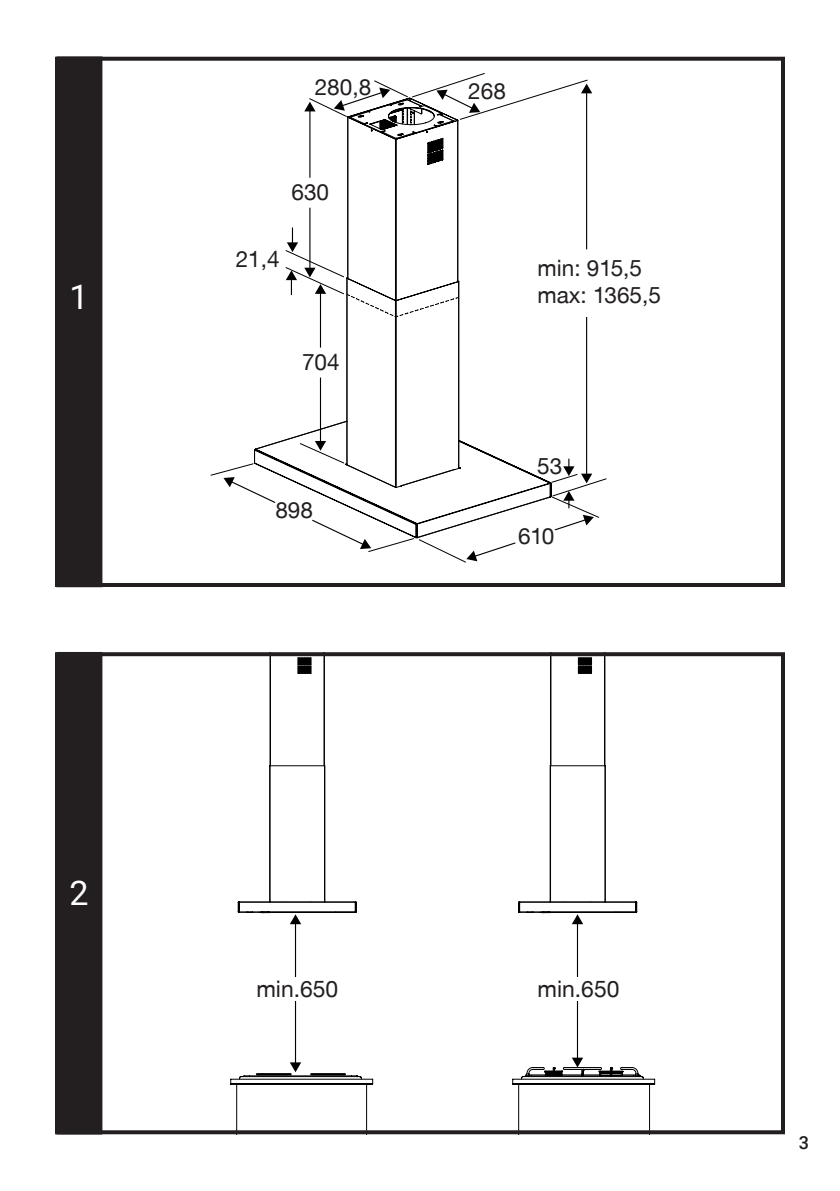
<style>
.page{position:relative;width:840px;height:1191px;background:#fff}
.page>*{position:absolute;margin:0;border:0;box-sizing:border-box;transform-origin:0 0}
.Tablo_yazı{font:34px "Roboto";color:#fff}
.t1{font:22.8px "Helvetica Neue CE";color:#231f20}
.t2{font:22.6px/27px "Helvetica Neue CE";color:#231f20}
.t3{font:500 18px "Roboto";color:#231f20}
</style>
<div class="page">
<hr style="left:585px;top:92px;width:2px;height:383px;background:#000">
<svg style="left:280px;top:317px;width:181px;height:124px"></svg>
<svg style="left:285px;top:73px;width:307px;height:244px"></svg>
<svg style="left:210px;top:441px;width:396px;height:122px"></svg>
<hr style="left:576px;top:922px;width:1px;height:137px;background:#000">
<svg style="left:512px;top:1057px;width:143px;height:72px"></svg>
<hr style="left:295px;top:922px;width:1px;height:142px;background:#000">
<svg style="left:230px;top:1062px;width:143px;height:67px"></svg>
<hr style="left:256px;top:1073px;width:35px;height:2px;background:#000">
<hr style="left:310px;top:1073px;width:36px;height:2px;background:#000">
<div style="left:247px;top:977px;width:94px;height:24px;background:#fff"></div>
<div style="left:528px;top:977px;width:94px;height:24px;background:#fff"></div>
<svg style="left:237px;top:657px;width:120px;height:267px"></svg>
<svg style="left:518px;top:657px;width:119px;height:267px"></svg>
<div style="left:55px;top:57px;width:729px;height:530px;border:4px solid #231f20"></div>
<div style="left:55px;top:652px;width:729px;height:482px;border:4px solid #231f20"></div>
<div style="left:57px;top:57px;width:45px;height:530px;background:#231f20"></div>
<div style="left:57px;top:652px;width:45px;height:482px;background:#231f20"></div>
<p class="Tablo_yazı" style="left:69px;top:273px;width:21px">1</p>
<p class="Tablo_yazı" style="left:69px;top:869px;width:21px">2</p>
<p class="t2" style="left:314px;top:73px;width:58px">280,8</p>
<p class="t2" style="left:468px;top:78px;width:39px">268</p>
<p class="t2" style="left:291px;top:179px;width:39px">630</p>
<p class="t2" style="left:235px;top:246px;width:45px">21,4</p>
<p class="t2" style="left:302px;top:349px;width:39px">704</p>
<p class="t2" style="left:537px;top:255px;width:125px">min: 915,5 max: 1365,5</p>
<p class="t2" style="left:275px;top:496px;width:39px">898</p>
<p class="t2" style="left:537px;top:452px;width:27px">53</p>
<p class="t2" style="left:517px;top:522px;width:38px">610</p>
<p class="t1" style="left:256px;top:975px;width:83px">min.650</p>
<p class="t1" style="left:537px;top:975px;width:83px">min.650</p>
<p class="t3" style="left:798px;top:1129px;width:12px">3</p>
</div>
